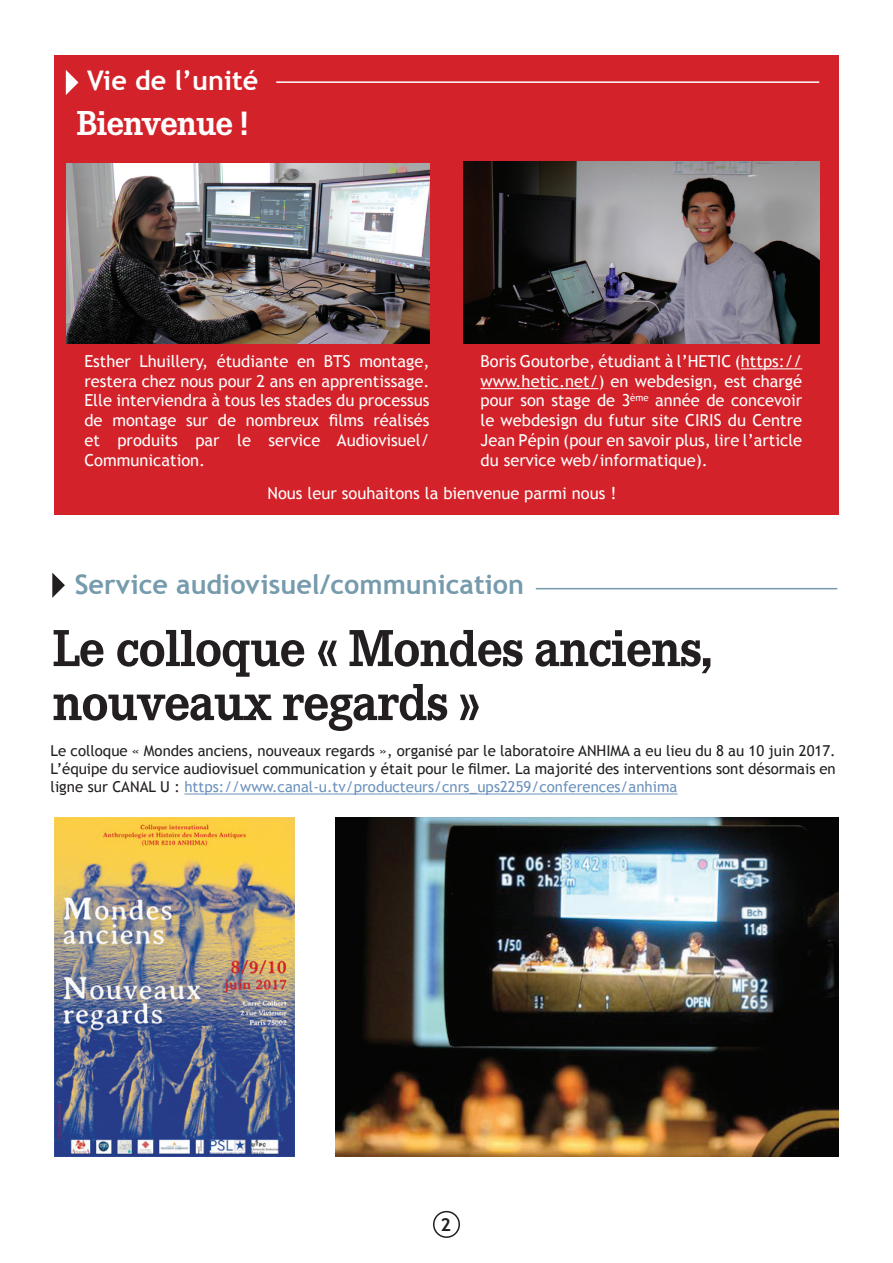
<style>
.page{position:relative;width:893px;height:1263px;background:#fff}
.page>*{position:absolute;margin:0;border:0;box-sizing:border-box;transform-origin:0 0}
.t1{font:700 54px/54px "Corporate E";letter-spacing:-.025em;color:#231f20;scale:.96 1}
.t2{font:700 36px "Corporate E";letter-spacing:-.03em;color:#fff}
.t3{font:700 27px "Trebuchet MS";color:#769bac}
.t4{font:700 27px "Trebuchet MS";color:#fff}
.t5{font:700 18px "Trebuchet MS";color:#231f20}
.t6{font:16.5px/19.8px "Trebuchet MS";color:#fff;text-align:justify}
.t7{font:15px/18px "Trebuchet MS";color:#231f20;text-align:justify}
.s1{color:#6c92bc}
</style>
<div class="page">
<div style="left:433px;top:1211px;width:27px;height:27px;border:2px solid #231f20;border-radius:50%"></div>
<div style="left:54px;top:55px;width:785px;height:459px;background:#d32229"></div>
<svg style="left:66px;top:70px;width:12px;height:25px"></svg>
<hr style="left:276px;top:81px;width:543px;height:2px;background:#fff">
<img style="left:67px;top:163px;width:362px;height:180px">
<img style="left:463px;top:161px;width:356px;height:182px">
<hr style="left:536px;top:588px;width:301px;height:1px;background:#769bac">
<svg style="left:52px;top:573px;width:13px;height:25px"></svg>
<hr style="left:184px;top:793px;width:493px;height:1px;background:#6c92bc">
<img style="left:336px;top:817px;width:503px;height:340px">
<img style="left:54px;top:817px;width:240px;height:340px">
<hr style="left:741px;top:368px;width:61px;height:1px;background:#fff">
<hr style="left:480px;top:388px;width:118px;height:1px;background:#fff">
<h3 class="t4" style="left:87px;top:64px;width:173px">Vie de l’unité</h3>
<h2 class="t2" style="left:76px;top:103px;width:173px">Bienvenue !</h2>
<p class="t6" style="left:84px;top:351px;width:347px">Esther Lhuillery, étudiante en BTS montage, restera chez nous pour 2 ans en apprentissage.<br>Elle interviendra à tous les stades du processus de montage sur de nombreux films réalisés et produits par le service Audiovisuel/ Communication.</p>
<p class="t6" style="left:480px;top:351px;width:323px">Boris Goutorbe, étudiant à l’HETIC (https:// www.hetic.net/) en webdesign, est chargé pour son stage de 3<sup>ème</sup> année de concevoir le webdesign du futur site CIRIS du Centre Jean Pépin (pour en savoir plus, lire l’article du service web/informatique).</p>
<p class="t6" style="left:268px;top:483px;width:350px">Nous leur souhaitons la bienvenue parmi nous !</p>
<h3 class="t3" style="left:75px;top:568px;width:451px">Service audiovisuel/communication</h3>
<h1 class="t1" style="left:52px;top:622px;width:689px">Le colloque « Mondes anciens, nouveaux regards »</h1>
<p class="t7" style="left:51px;top:742px;width:787px">Le colloque « Mondes anciens, nouveaux regards », organisé par le laboratoire ANHIMA a eu lieu du 8 au 10 juin 2017.<br>L’équipe du service audiovisuel communication y était pour le filmer. La majorité des interventions sont désormais en ligne sur CANAL U : <span class="s1">https://www.canal-u.tv/producteurs/cnrs_ups2259/conferences/anhima</span></p>
<p class="t5" style="left:440px;top:1213px;width:12px">2</p>
</div>
